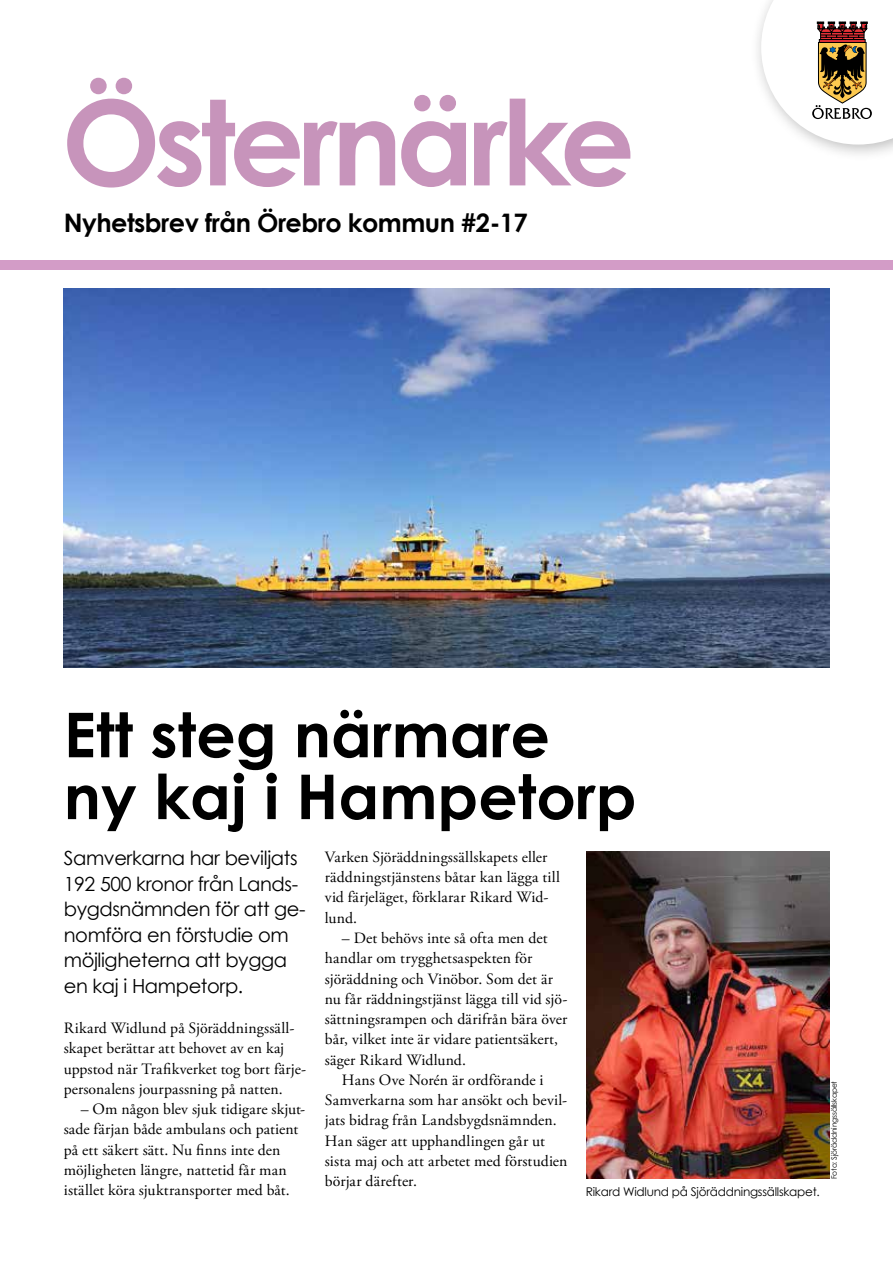
<style>
.page{position:relative;width:893px;height:1263px;background:#fff}
.page>*{position:absolute;margin:0;border:0;box-sizing:border-box;transform-origin:0 0}
.t1{font:700 117.9px "Century Gothic";letter-spacing:-.05em;color:#c794bb}
.t2{font:700 61.8px/61.8px "Century Gothic";color:#000}
.t3{font:700 25.5px "Century Gothic";letter-spacing:-.02em;color:#000}
.t4{font:19.5px/25.5px "Century Gothic";letter-spacing:-.02em;color:#000}
.t5{font:15.75px/20.2px "Adobe Garamond Pro";letter-spacing:.01em;color:#000}
.t6{font:12px "Century Gothic";letter-spacing:-.02em;color:#000}
.t7{font:7.5px "Century Gothic";letter-spacing:-.02em;color:#000}
</style>
<div class="page">
<div style="left:0;top:260px;width:893px;height:10px;background:#d39cc7"></div>
<div style="left:750px;top:0;width:143px;height:162px;background:#000;opacity:.27"></div>
<svg style="left:761px;top:0;width:132px;height:145px"></svg>
<img style="left:64px;top:288px;width:765px;height:380px">
<img style="left:586px;top:851px;width:243px;height:328px">
<h1 class="t1" style="left:62px;top:68px;width:575px">Östernärke</h1>
<h2 class="t3" style="left:64px;top:206px;width:466px">Nyhetsbrev från Örebro kommun #2-17</h2>
<h1 class="t2" style="left:64px;top:702px;width:574px">Ett steg närmare ny kaj i Hampetorp</h1>
<h3 class="t4" style="left:64px;top:845px;width:243px">Samverkarna har beviljats<br>192 500 kronor från Lands&shy;bygdsnämnden för att ge&shy;nomföra en förstudie om möjligheterna att bygga en kaj i Hampetorp.</h3>
<p class="t5" style="left:64px;top:1018px;width:244px">Rikard Widlund på Sjöräddningssäll&shy;skapet berättar att behovet av en kaj uppstod när Trafkverket tog bort färje&shy;personalens jourpassning på natten.</p>
<p class="t5" style="left:64px;top:1099px;width:243px;text-indent:17px">– Om någon blev sjuk tidigare skjut&shy;sade färjan både ambulans och patient på ett säkert sätt. Nu fnns inte den möjligheten längre, nattetid får man istället köra sjuktransporter med båt.</p>
<p class="t5" style="left:325px;top:847px;width:236px">Varken Sjöräddningssällskapets eller räddningstjänstens båtar kan lägga till vid färjeläget, förklarar Rikard Wid&shy;lund.</p>
<p class="t5" style="left:325px;top:928px;width:244px;text-indent:17px">– Det behövs inte så ofta men det handlar om trygghetsaspekten för sjöräddning och Vinöbor. Som det är nu får räddningstjänst lägga till vid sjö&shy;sättningsrampen och därifrån bära över bår, vilket inte är vidare patientsäkert, säger Rikard Widlund.</p>
<p class="t5" style="left:325px;top:1070px;width:244px;text-indent:17px">Hans Ove Norén är ordförande i<br>Samverkarna som har ansökt och bevil&shy;jats bidrag från Landsbygdsnämnden.<br>Han säger att upphandlingen går ut sista maj och att arbetet med förstudien börjar därefter.</p>
<p class="t6" style="left:586px;top:1184px;width:236px">Rikard Widlund på Sjöräddningssällskapet.</p>
<p class="t7" style="left:830px;top:1179px;width:99px;rotate:-90deg">Foto: Sjöräddningssällskapet</p>
</div>
